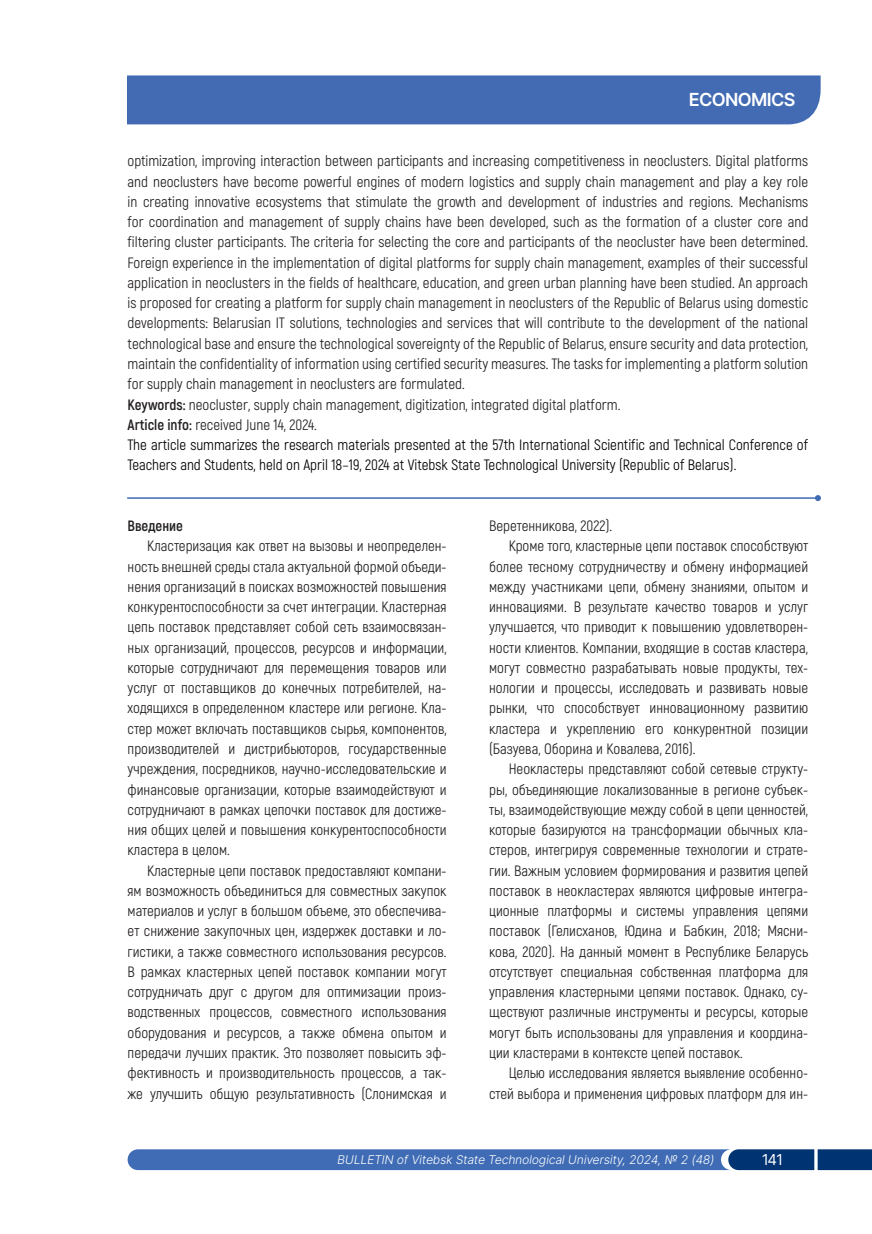
<style>
.page{position:relative;width:872px;height:1234px;background:#fff}
.page>*{position:absolute;margin:0;border:0;box-sizing:border-box;transform-origin:0 0}
.t1{font:600 18px "Inter Tight";color:#fff}
.Основной_текст{font:15px/20.2px "Akrobat";color:#231f20;text-align:justify}
.Основной_текст-2{font:15px/20.2px "Akrobat";color:#000}
.Основной_текст-3{font:700 15px "Akrobat";color:#231f20}
.t2{font:15px "Inter Tight";color:#fff}
.t3{font:italic 300 12px "Inter Tight";letter-spacing:.025em;color:#fff}
.s1{font-weight:700}
.s2{color:#231f20}
</style>
<div class="page">
<svg style="left:128px;top:1149px;width:744px;height:20px;background:#3966ab"></svg>
<div style="left:127px;top:75px;width:693px;height:49px;background:#426bb3"></div>
<hr style="left:127px;top:497px;width:691px;height:1px;background:#426bb3">
<svg style="left:815px;top:495px;width:6px;height:6px"></svg>
<p class="t1" style="left:689px;top:86px;width:107px">ECONOMICS</p>
<p class="Основной_текст" style="left:128px;top:151px;width:682px">optimization, improving interaction between participants and increasing competitiveness in neoclusters. Digital platforms and neoclusters have become powerful engines of modern logistics and supply chain management and play a key role in creating innovative ecosystems that stimulate the growth and development of industries and regions. Mechanisms for coordination and management of supply chains have been developed, such as the formation of a cluster core and filtering cluster participants. The criteria for selecting the core and participants of the neocluster have been determined.<br>Foreign experience in the implementation of digital platforms for supply chain management, examples of their successful application in neoclusters in the fields of healthcare, education, and green urban planning have been studied. An approach is proposed for creating a platform for supply chain management in neoclusters of the Republic of Belarus using domestic developments: Belarusian IT solutions, technologies and services that will contribute to the development of the national technological base and ensure the technological sovereignty of the Republic of Belarus, ensure security and data protection, maintain the confidentiality of information using certified security measures. The tasks for implementing a platform solution for supply chain management in neoclusters are formulated.</p>
<p class="Основной_текст" style="left:128px;top:394px;width:494px"><span class="s1">Keywords:</span> neocluster, supply chain management, digitization, integrated digital platform.</p>
<p class="Основной_текст" style="left:128px;top:414px;width:191px"><span class="s1">Article info:</span> received June 14, 2024.</p>
<p class="Основной_текст-2" style="left:128px;top:434px;width:682px">The article summarizes the research materials presented at the 57th International Scientific and Technical Conference of<br>Teachers and Students, held on April 18<span class="s2">–</span>19, 2024 at Vitebsk State Technological University (Republic of Belarus).</p>
<p class="Основной_текст-3" style="left:128px;top:516px;width:57px">Введение</p>
<p class="Основной_текст" style="left:128px;top:536px;width:320px;text-indent:20px">Кластеризация как ответ на вызовы и неопределен&shy;ность внешней среды стала актуальной формой объеди&shy;нения организаций в поисках возможностей повышения конкурентоспособности за счет интеграции. Кластерная цепь поставок представляет собой сеть взаимосвязан&shy;ных организаций, процессов, ресурсов и информации, которые сотрудничают для перемещения товаров или услуг от поставщиков до конечных потребителей, на&shy;ходящихся в определенном кластере или регионе. Кла&shy;стер может включать поставщиков сырья, компонентов, производителей и дистрибьюторов, государственные учреждения, посредников, научно-исследовательские и финансовые организации, которые взаимодействуют и сотрудничают в рамках цепочки поставок для достиже&shy;ния общих целей и повышения конкурентоспособности кластера в целом.</p>
<p class="Основной_текст" style="left:128px;top:860px;width:320px;text-indent:20px">Кластерные цепи поставок предоставляют компани&shy;ям возможность объединиться для совместных закупок материалов и услуг в большом объеме, это обеспечива&shy;ет снижение закупочных цен, издержек доставки и ло&shy;гистики, а также совместного использования ресурсов.<br>В рамках кластерных цепей поставок компании могут сотрудничать друг с другом для оптимизации произ&shy;водственных процессов, совместного использования оборудования и ресурсов, а также обмена опытом и передачи лучших практик. Это позволяет повысить эф&shy;фективность и производительность процессов, а так&shy;же улучшить общую результативность (Слонимская и</p>
<p class="Основной_текст" style="left:489px;top:515px;width:125px">Веретенникова, 2022).</p>
<p class="Основной_текст" style="left:489px;top:536px;width:320px;text-indent:20px">Кроме того, кластерные цепи поставок способствуют более тесному сотрудничеству и обмену информацией между участниками цепи, обмену знаниями, опытом и инновациями. В результате качество товаров и услуг улучшается, что приводит к повышению удовлетворен&shy;ности клиентов. Компании, входящие в состав кластера, могут совместно разрабатывать новые продукты, тех&shy;нологии и процессы, исследовать и развивать новые рынки, что способствует инновационному развитию кластера и укреплению его конкурентной позиции (Базуева, Оборина и Ковалева, 2016).</p>
<p class="Основной_текст" style="left:489px;top:758px;width:320px;text-indent:20px">Неокластеры представляют собой сетевые структу&shy;ры, объединяющие локализованные в регионе субъек&shy;ты, взаимодействующие между собой в цепи ценностей, которые базируются на трансформации обычных кла&shy;стеров, интегрируя современные технологии и страте&shy;гии. Важным условием формирования и развития цепей поставок в неокластерах являются цифровые интегра&shy;ционные платформы и системы управления цепями поставок (Гелисханов, Юдина и Бабкин, 2018; Мясни&shy;кова, 2020). На данный момент в Республике Беларусь отсутствует специальная собственная платформа для управления кластерными цепями поставок. Однако, су&shy;ществуют различные инструменты и ресурсы, которые могут быть использованы для управления и координа&shy;ции кластерами в контексте цепей поставок.</p>
<p class="Основной_текст" style="left:489px;top:1062px;width:320px;text-align:right">Целью исследования является выявление особенно&shy;стей выбора и применения цифровых платформ для ин-</p>
<p class="t3" style="left:337px;top:1150px;width:378px">BULLETIN of Vitebsk State Technological University, 2024, № 2 (48)</p>
<p class="t2" style="left:762px;top:1148px;width:21px">141</p>
</div>
